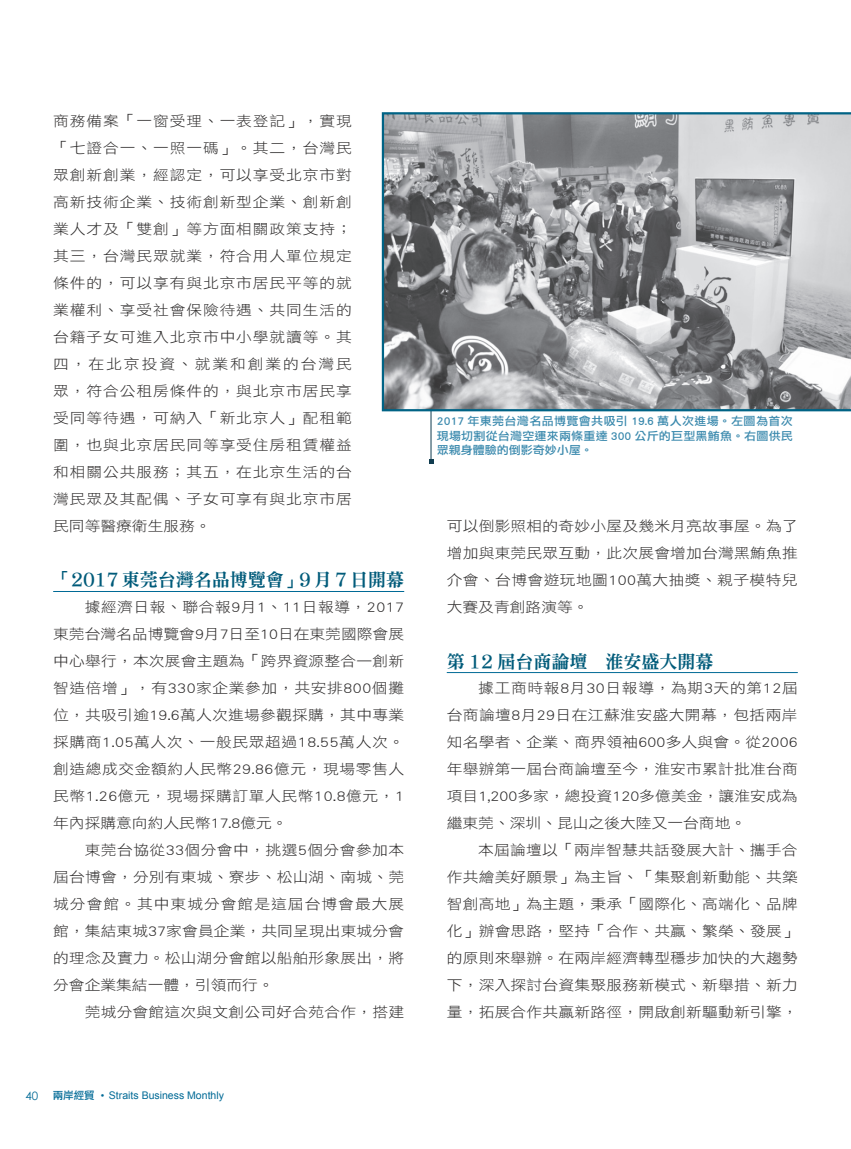
<style>
.page{position:relative;width:851px;height:1149px;background:#fff}
.page>*{position:absolute;margin:0;border:0;box-sizing:border-box;transform-origin:0 0}
.t1{font:18px "DFN Ming W9 WINP BF";color:#005b7a}
.t2{font:14.1px/27px "DF Li Hei Std W3";letter-spacing:.015em;color:#2a2828;text-align:justify;scale:1.11 1}
.t3{font:11.55px "Century Gothic";color:#006a96}
.t4{font:11.4px/14.4px "DF Li Hei Std W5";letter-spacing:.02em;color:#3a89ad;text-align:justify;scale:1.05 1}
.t5{font:10.5px "Arial";color:#006a96}
.s1{font-family:"DF Li Hei Std W5"}
.s2{font-family:"Adobe Ming Std";font-weight:300}
</style>
<div class="page">
<hr style="left:53px;top:591px;width:351px;height:1px;background:#006a96">
<hr style="left:446px;top:672px;width:351px;height:1px;background:#006a96">
<hr style="left:430px;top:398px;width:1px;height:63px;background:#103c4f">
<svg style="left:429px;top:459px;width:4px;height:5px"></svg>
<svg style="left:382px;top:112px;width:468px;height:299px;background:#9da0a3"></svg>
<p class="t2" style="left:53px;top:107px;width:271px">商務備案「一窗受理、一表登記」，實現「七證合一、一照一碼」。其二，台灣民眾創新創業，經認定，可以享受北京市對高新技術企業、技術創新型企業、創新創業人才及「雙創」等方面相關政策支持；其三，台灣民眾就業，符合用人單位規定條件的，可以享有與北京市居民平等的就業權利、享受社會保險待遇、共同生活的台籍子女可進入北京市中小學就讀等。其四，在北京投資、就業和創業的台灣民眾，符合公租房條件的，與北京市居民享受同等待遇，可納入「新北京人」配租範圍，也與北京居民同等享受住房租賃權益和相關公共服務；其五，在北京生活的台灣民眾及其配偶、子女可享有與北京市居民同等醫療衛生服務。</p>
<p class="t1" style="left:53px;top:571px;width:352px">「2017 東莞台灣名品博覽會」9 月 7 日開幕</p>
<p class="t2" style="left:53px;top:593px;width:318px;text-indent:32px">據經濟日報、聯合報9月1、11日報導，2017東莞台灣名品博覽會9月7日至10日在東莞國際會展中心舉行，本次展會主題為「跨界資源整合—創新智造倍增」，有330家企業參加，共安排800個攤位，共吸引逾19.6萬人次進場參觀採購，其中專業採購商1.05萬人次、一般民眾超過18.55萬人次。創造總成交金額約人民幣29.86億元，現場零售人民幣1.26億元，現場採購訂單人民幣10.8億元，1年內採購意向約人民幣17.8億元。</p>
<p class="t2" style="left:53px;top:836px;width:318px;text-indent:32px">東莞台協從33個分會中，挑選5個分會參加本屆台博會，分別有東城、寮步、松山湖、南城、莞城分會館。其中東城分會館是這屆台博會最大展館，集結東城37家會員企業，共同呈現出東城分會的理念及實力。松山湖分會館以船舶形象展出，將分會企業集結一體，引領而行。</p>
<p class="t2" style="left:85px;top:998px;width:289px">莞城分會館這次與文創公司好合苑合作，搭建</p>
<p class="t3" style="left:25px;top:1087px;width:14px">40</p>
<p class="t5" style="left:53px;top:1089px;width:173px"><span class="s1">兩岸經貿</span> <span class="s2">˙</span>Straits Business Monthly</p>
<p class="t4" style="left:437px;top:413px;width:340px">2017 年東莞台灣名品博覽會共吸引 19.6 萬人次進場。左圖為首次現場切割從台灣空運來兩條重達 300 公斤的巨型黑鮪魚。右圖供民眾親身體驗的倒影奇妙小屋。</p>
<p class="t2" style="left:446px;top:512px;width:318px">可以倒影照相的奇妙小屋及幾米月亮故事屋。為了增加與東莞民眾互動，此次展會增加台灣黑鮪魚推介會、台博會遊玩地圖100萬大抽獎、親子模特兒大賽及青創路演等。</p>
<p class="t1" style="left:446px;top:652px;width:268px">第 12 屆台商論壇　淮安盛大開幕</p>
<p class="t2" style="left:446px;top:674px;width:318px;text-indent:32px">據工商時報8月30日報導，為期3天的第12屆台商論壇8月29日在江蘇淮安盛大開幕，包括兩岸知名學者、企業、商界領袖600多人與會。從2006年舉辦第一屆台商論壇至今，淮安市累計批准台商項目1,200多家，總投資120多億美金，讓淮安成為繼東莞、深圳、昆山之後大陸又一台商地。</p>
<p class="t2" style="left:446px;top:836px;width:318px;text-indent:32px">本屆論壇以「兩岸智慧共話發展大計、攜手合作共繪美好願景」為主旨、「集聚創新動能、共築智創高地」為主題，秉承「國際化、高端化、品牌化」辦會思路，堅持「合作、共贏、繁榮、發展」的原則來舉辦。在兩岸經濟轉型穩步加快的大趨勢下，深入探討台資集聚服務新模式、新舉措、新力量，拓展合作共贏新路徑，開啟創新驅動新引擎，</p>
</div>
